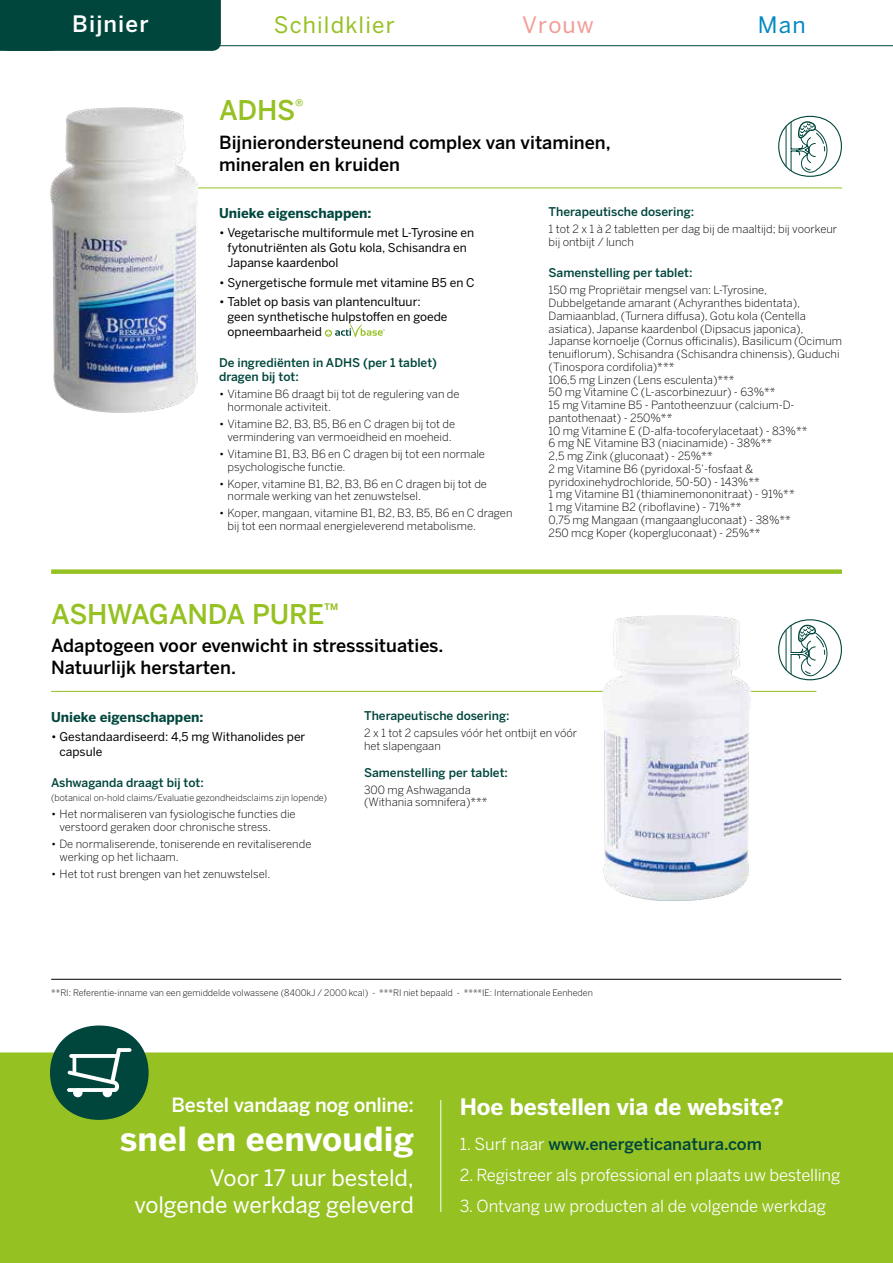
<style>
.page{position:relative;width:893px;height:1263px;background:#fff}
.page>*{position:absolute;margin:0;border:0;box-sizing:border-box;transform-origin:0 0}
.t1{font:700 33px "Benton Sans";letter-spacing:.005em;color:#fff}
.t2{font:500 27px "Benton Sans";letter-spacing:-.01em;color:#95c123}
.t3{font:22.5px/26.8px "Benton Sans";letter-spacing:-.005em;color:#fff;text-align:right}
.t4{font:700 22.5px "Benton Sans";letter-spacing:-.005em;color:#fff}
.t5{font:22.5px "Benton Sans";letter-spacing:.05em;color:#95c123}
.t6{font:500 22.5px "Benton Sans";letter-spacing:.05em;color:#fff}
.t7{font:22.5px "Benton Sans";letter-spacing:.05em;color:#f39b96}
.t8{font:22.5px "Benton Sans";color:#0088c2}
.t9{font:500 19.5px "Benton Sans";letter-spacing:-.015em;color:#fff}
.t10{font:500 18px/21.6px "Benton Sans";color:#000}
.t11{font:16.5px "Benton Sans";letter-spacing:-.01em;color:#fff}
.t12{font:500 16.5px "Benton Sans";color:#00463d}
.t13{font:700 13.5px "Benton Sans";color:#00463d}
.t14{font:12px/15px "Benton Sans";color:#000}
.t15{font:500 12px/14.2px "Benton Sans";color:#00463d}
.t16{font:300 11.25px/12.8px "Benton Sans";color:#000}
.t17{font:300 9px "Benton Sans";color:#000}
.s1{font-weight:400;color:#fff}
</style>
<div class="page">
<hr style="left:0;top:45px;width:893px;height:1px;background:#00463d">
<svg style="left:326px;top:324px;width:59px;height:13px"></svg>
<hr style="left:120px;top:188px;width:722px;height:1px;background:#95c123">
<hr style="left:51px;top:691px;width:765px;height:1px;background:#95c123">
<img style="left:50px;top:108px;width:147px;height:305px">
<img style="left:603px;top:615px;width:148px;height:285px">
<svg style="left:785px;top:116px;width:43px;height:60px"></svg>
<div style="left:778px;top:116px;width:64px;height:61px;border:1px solid #00463d;border-radius:50%"></div>
<svg style="left:785px;top:620px;width:43px;height:60px"></svg>
<div style="left:778px;top:619px;width:64px;height:61px;border:1px solid #00463d;border-radius:50%"></div>
<hr style="left:51px;top:979px;width:790px;height:1px;background:#000">
<div style="left:51px;top:569px;width:791px;height:5px;background:#95c123"></div>
<div style="left:0;top:1052px;width:893px;height:211px;background:#95c123"></div>
<div style="left:50px;top:1025px;width:99px;height:95px;background:#00463d;border-radius:50%"></div>
<svg style="left:117px;top:1048px;width:15px;height:4px"></svg>
<svg style="left:67px;top:1048px;width:54px;height:44px"></svg>
<div style="left:103px;top:1088px;width:9px;height:9px;background:#fff;border-radius:50%"></div>
<div style="left:73px;top:1088px;width:10px;height:9px;background:#fff;border-radius:50%"></div>
<hr style="left:440px;top:1100px;width:1px;height:112px;background:#fff">
<div style="left:0;top:0;width:221px;height:51px;background:#00463d"></div>
<h3 class="t6" style="left:72px;top:10px;width:78px">Bijnier</h3>
<h3 class="t5" style="left:274px;top:11px;width:122px">Schildklier</h3>
<h3 class="t7" style="left:522px;top:11px;width:73px">Vrouw</h3>
<h3 class="t8" style="left:758px;top:11px;width:49px">Man</h3>
<h2 class="t2" style="left:219px;top:94px;width:86px">ADHS<sup>®</sup></h2>
<h3 class="t10" style="left:219px;top:132px;width:393px">Bijnierondersteunend complex van vitaminen, mineralen en kruiden</h3>
<p class="t13" style="left:219px;top:205px;width:154px">Unieke eigenschappen:</p>
<p class="t14" style="left:228px;top:226px;width:248px;text-indent:-9px">• Vegetarische multiformule met L-Tyrosine en fytonutriënten als Gotu kola, Schisandra en<br>Japanse kaardenbol</p>
<p class="t14" style="left:219px;top:275px;width:257px">• Synergetische formule met vitamine B5 en C</p>
<p class="t14" style="left:228px;top:294px;width:221px;text-indent:-9px">• Tablet op basis van plantencultuur: geen synthetische hulpstoffen en goede opneembaarheid</p>
<p class="t15" style="left:219px;top:356px;width:219px">De ingrediënten in ADHS (per 1 tablet) dragen bij tot:</p>
<p class="t16" style="left:228px;top:388px;width:233px;text-indent:-9px">• Vitamine B6 draagt bij tot de regulering van de hormonale activiteit.</p>
<p class="t16" style="left:219px;top:418px;width:238px;text-align:center">• Vitamine B2, B3, B5, B6 en C dragen bij tot de vermindering van vermoeidheid en moeheid.</p>
<p class="t16" style="left:228px;top:447px;width:259px;text-indent:-9px">• Vitamine B1, B3, B6 en C dragen bij tot een normale psychologische functie.</p>
<p class="t16" style="left:228px;top:477px;width:261px;text-indent:-9px">• Koper, vitamine B1, B2, B3, B6 en C dragen bij tot de normale werking van het zenuwstelsel.</p>
<p class="t16" style="left:228px;top:507px;width:286px;text-indent:-9px">• Koper, mangaan, vitamine B1, B2, B3, B5, B6 en C dragen bij tot een normaal energieleverend metabolisme.</p>
<p class="t15" style="left:549px;top:205px;width:147px">Therapeutische dosering:</p>
<p class="t16" style="left:549px;top:223px;width:290px">1 tot 2 x 1 à 2 tabletten per dag bij de maaltijd; bij voorkeur bij ontbijt / lunch</p>
<p class="t15" style="left:549px;top:266px;width:145px">Samenstelling per tablet:</p>
<p class="t16" style="left:549px;top:284px;width:295px">150 mg Propriëtair mengsel van: L-Tyrosine, Dubbelgetande amarant (Achyranthes bidentata), Damiaanblad, (Turnera diffusa), Gotu kola (Centella asiatica), Japanse kaardenbol (Dipsacus japonica), Japanse kornoelje (Cornus officinalis), Basilicum (Ocimum tenuiflorum), Schisandra (Schisandra chinensis), Guduchi (Tinospora cordifolia)***<br>106,5 mg Linzen (Lens esculenta)***<br>50 mg Vitamine C (L-ascorbinezuur) - 63%**<br>15 mg Vitamine B5 - Pantotheenzuur (calcium-D&shy;pantothenaat) - 250%**<br>10 mg Vitamine E (D-alfa-tocoferylacetaat) - 83%**<br>6 mg NE Vitamine B3 (niacinamide) - 38%**<br>2,5 mg Zink (gluconaat) - 25%**<br>2 mg Vitamine B6 (pyridoxal-5’-fosfaat &amp; pyridoxinehydrochloride, 50-50) - 143%**<br>1 mg Vitamine B1 (thiaminemononitraat) - 91%**<br>1 mg Vitamine B2 (riboflavine) - 71%**<br>0,75 mg Mangaan (mangaangluconaat) - 38%**<br>250 mcg Koper (kopergluconaat) - 25%**</p>
<h2 class="t2" style="left:51px;top:597px;width:289px">ASHWAGANDA PURE<sup>™</sup></h2>
<h3 class="t10" style="left:51px;top:635px;width:394px">Adaptogeen voor evenwicht in stresssituaties.<br>Natuurlijk herstarten.</h3>
<p class="t13" style="left:51px;top:708px;width:154px">Unieke eigenschappen:</p>
<p class="t14" style="left:60px;top:729px;width:247px;text-indent:-9px">• Gestandaardiseerd: 4,5 mg Withanolides per capsule</p>
<p class="t15" style="left:51px;top:776px;width:154px">Ashwaganda draagt bij tot:</p>
<p class="t17" style="left:51px;top:793px;width:278px">(botanical on-hold claims/Evaluatie gezondheidsclaims zijn lopende)</p>
<p class="t16" style="left:60px;top:808px;width:238px;text-indent:-9px">• Het normaliseren van fysiologische functies die verstoord geraken door chronische stress.</p>
<p class="t16" style="left:60px;top:838px;width:253px;text-indent:-9px">• De normaliserende, toniserende en revitaliserende werking op het lichaam.</p>
<p class="t16" style="left:51px;top:867px;width:221px">• Het tot rust brengen van het zenuwstelsel.</p>
<p class="t15" style="left:364px;top:708px;width:147px">Therapeutische dosering:</p>
<p class="t16" style="left:364px;top:726px;width:215px">2 x 1 tot 2 capsules vóór het ontbijt en vóór het slapengaan</p>
<p class="t15" style="left:364px;top:765px;width:145px">Samenstelling per tablet:</p>
<p class="t16" style="left:364px;top:783px;width:125px">300 mg Ashwaganda (Withania somnifera)***</p>
<p class="t17" style="left:51px;top:987px;width:543px">**RI: Referentie-inname van een gemiddelde volwassene (8400kJ / 2000 kcal) - ***RI niet bepaald - ****IE: Internationale Eenheden</p>
<h3 class="t9" style="left:172px;top:1093px;width:244px">Bestel vandaag nog online:</h3>
<h1 class="t1" style="left:120px;top:1118px;width:296px">snel en eenvoudig</h1>
<h3 class="t3" style="left:134px;top:1165px;width:281px">Voor 17 uur besteld, volgende werkdag geleverd</h3>
<h3 class="t4" style="left:460px;top:1092px;width:326px">Hoe bestellen via de website?</h3>
<h3 class="t12" style="left:460px;top:1134px;width:304px"><span class="s1">1. Surf naar</span> www.energeticanatura.com</h3>
<h3 class="t11" style="left:460px;top:1165px;width:382px">2. Registreer als professional en plaats uw bestelling</h3>
<h3 class="t11" style="left:460px;top:1196px;width:368px">3. Ontvang uw producten al de volgende werkdag</h3>
</div>
